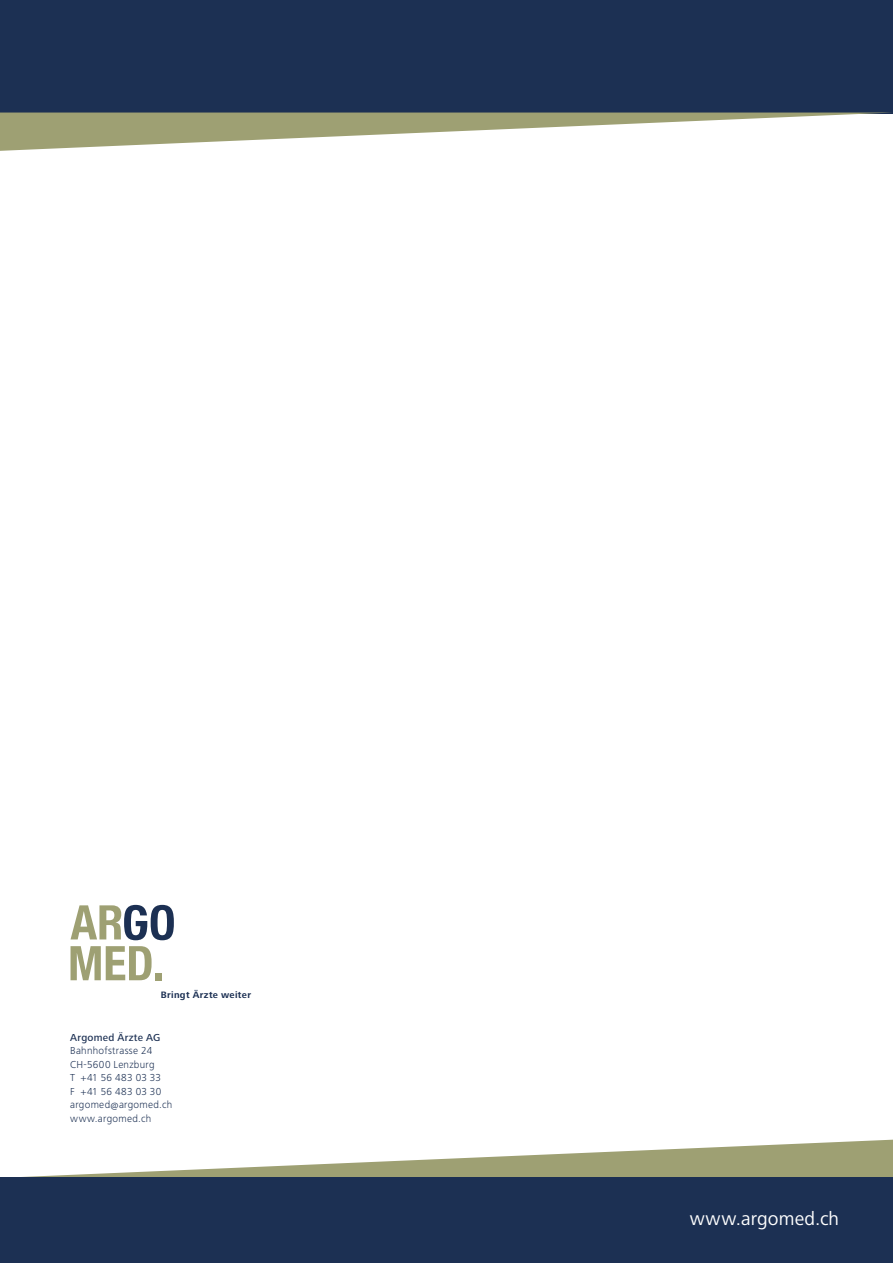
<style>
.page{position:relative;width:893px;height:1263px;background:#fff}
.page>*{position:absolute;margin:0;border:0;box-sizing:border-box;transform-origin:0 0}
.t1{font:19.5px "Frutiger Next LT";letter-spacing:.005em;color:#fff}
.t2{font:300 10.5px/13.5px "Frutiger Next LT";letter-spacing:.025em;color:#1c3053}
.t3{font:500 10.5px "Frutiger Next LT";letter-spacing:.025em;color:#1c3053}
.t4{font:700 9.6px "Frutiger Next LT";letter-spacing:.035em;color:#1c3053}
</style>
<div class="page">
<svg style="left:71px;top:946px;width:81px;height:34px"></svg>
<div style="left:155px;top:973px;width:6px;height:7px;background:#9ea073"></div>
<svg style="left:71px;top:905px;width:103px;height:35px"></svg>
<svg style="left:0;top:1140px;width:893px;height:38px"></svg>
<div style="left:0;top:1178px;width:893px;height:85px;background:#1c3053"></div>
<div style="left:0;top:0;width:893px;height:113px;background:#1c3053"></div>
<svg style="left:0;top:113px;width:893px;height:38px"></svg>
<p class="t4" style="left:161px;top:989px;width:92px">Bringt Ärzte weiter</p>
<p class="t3" style="left:70px;top:1031px;width:92px">Argomed Ärzte AG</p>
<p class="t2" style="left:70px;top:1044px;width:104px">Bahnhofstrasse 24<br>CH-5600 Lenzburg<br>T +41 56 483 03 33<br>F +41 56 483 03 30 argomed@argomed.ch www.argomed.ch</p>
<h1 class="t1" style="left:690px;top:1208px;width:151px">www.argomed.ch</h1>
</div>
